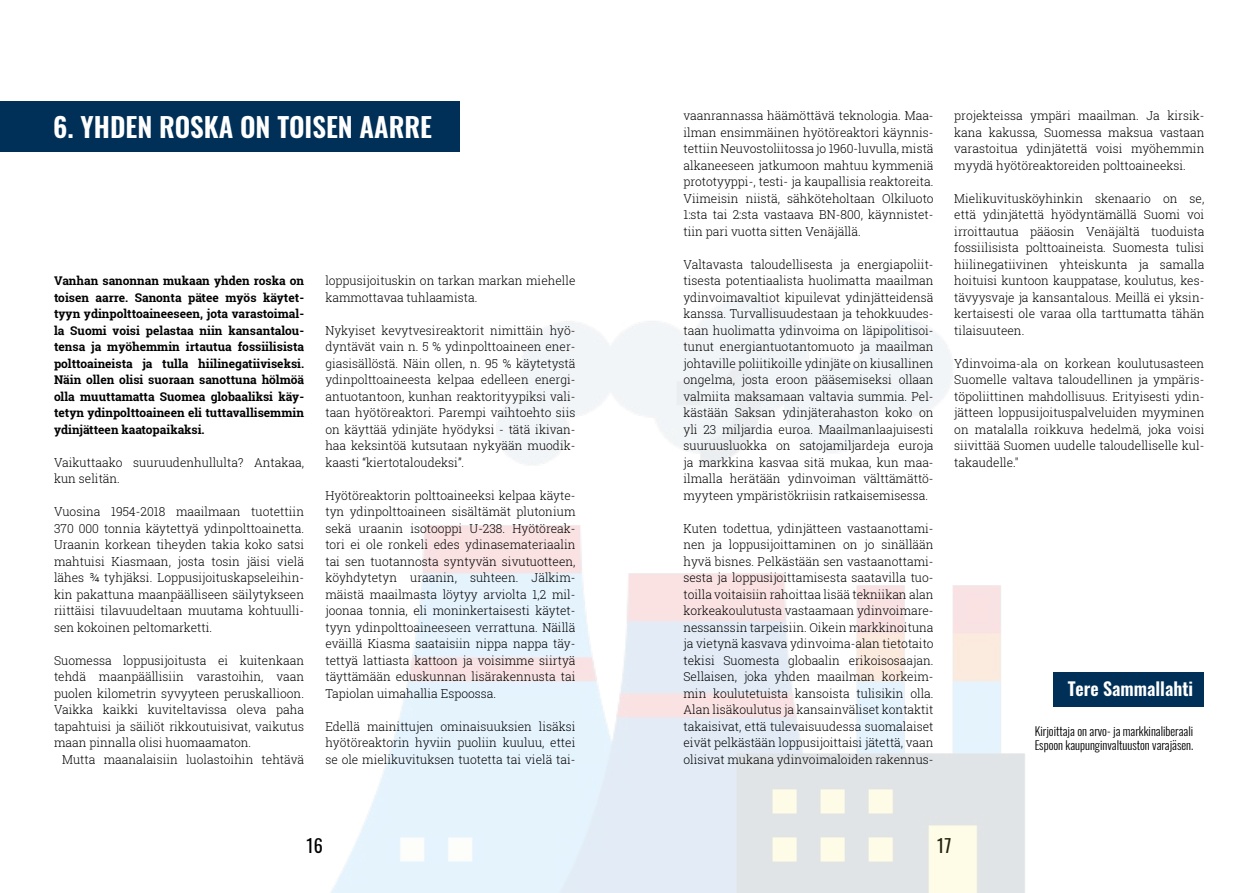
<style>
.page{position:relative;width:1259px;height:893px;background:#fff}
.page>*{position:absolute;margin:0;border:0;box-sizing:border-box;transform-origin:0 0}
.t1{font:600 27px "Oswald";color:#fff}
.t2{font:600 18px "Oswald";color:#fff}
.t3{font:18px "Oswald";color:#000}
.t4{font:300 12.3px/16.5px "Roboto Slab";color:#000;text-align:justify}
.t5{font:700 12px/16.5px "Roboto Slab";color:#000;text-align:justify}
.t6{font:300 12px/14.4px "Oswald";color:#000}
</style>
<div class="page">
<img style="left:331px;top:297px;width:729px;height:596px">
<div style="left:0;top:101px;width:459px;height:51px;background:#003057"></div>
<div style="left:1053px;top:672px;width:151px;height:34px;background:#003057"></div>
<h1 class="t1" style="left:53px;top:113px;width:380px">6. YHDEN ROSKA ON TOISEN AARRE</h1>
<p class="t4" style="left:683px;top:107px;width:252px">vaanrannassa häämöttävä teknologia. Maa&shy;ilman ensimmäinen hyötöreaktori käynnis&shy;tettiin Neuvostoliitossa jo 1960-luvulla, mistä alkaneeseen jatkumoon mahtuu kymmeniä prototyyppi-, testi- ja kaupallisia reaktoreita.<br>Viimeisin niistä, sähköteholtaan Olkiluoto 1:sta tai 2:sta vastaava BN-800, käynnistet&shy;tiin pari vuotta sitten Venäjällä.</p>
<p class="t4" style="left:683px;top:255px;width:252px">Valtavasta taloudellisesta ja energiapoliit&shy;tisesta potentiaalista huolimatta maailman ydinvoimavaltiot kipuilevat ydinjätteidensä kanssa. Turvallisuudestaan ja tehokkuudes&shy;taan huolimatta ydinvoima on läpipolitisoi&shy;tunut energiantuotantomuoto ja maailman johtaville poliitikoille ydinjäte on kiusallinen ongelma, josta eroon pääsemiseksi ollaan valmiita maksamaan valtavia summia. Pel&shy;kästään Saksan ydinjäterahaston koko on yli 23 miljardia euroa. Maailmanlaajuisesti suuruusluokka on satojamiljardeja euroja ja markkina kasvaa sitä mukaa, kun maa&shy;ilmalla herätään ydinvoiman välttämättö&shy;myyteen ympäristökriisin ratkaisemisessa.</p>
<p class="t4" style="left:683px;top:519px;width:252px">Kuten todettua, ydinjätteen vastaanottami&shy;nen ja loppusijoittaminen on jo sinällään hyvä bisnes. Pelkästään sen vastaanottami&shy;sesta ja loppusijoittamisesta saatavilla tuo&shy;toilla voitaisiin rahoittaa lisää tekniikan alan korkeakoulutusta vastaamaan ydinvoimare&shy;nessanssin tarpeisiin. Oikein markkinoituna ja vietynä kasvava ydinvoima-alan tietotaito tekisi Suomesta globaalin erikoisosaajan.<br>Sellaisen, joka yhden maailman korkeim&shy;min koulutetuista kansoista tulisikin olla.<br>Alan lisäkoulutus ja kansainväliset kontaktit takaisivat, että tulevaisuudessa suomalaiset eivät pelkästään loppusijoittaisi jätettä, vaan olisivat mukana ydinvoimaloiden rakennus-</p>
<p class="t4" style="left:325px;top:272px;width:252px">loppusijoituskin on tarkan markan miehelle kammottavaa tuhlaamista.</p>
<p class="t4" style="left:325px;top:322px;width:252px">Nykyiset kevytvesireaktorit nimittäin hyö&shy;dyntävät vain n. 5 % ydinpolttoaineen ener&shy;giasisällöstä. Näin ollen, n. 95 % käytetystä ydinpolttoaineesta kelpaa edelleen energi&shy;antuotantoon, kunhan reaktorityypiksi vali&shy;taan hyötöreaktori. Parempi vaihtoehto siis on käyttää ydinjäte hyödyksi - tätä ikivan&shy;haa keksintöä kutsutaan nykyään muodik&shy;kaasti “kiertotaloudeksi”.</p>
<p class="t4" style="left:325px;top:486px;width:252px">Hyötöreaktorin polttoaineeksi kelpaa käyte&shy;tyn ydinpolttoaineen sisältämät plutonium sekä uraanin isotooppi U-238. Hyötöreak&shy;tori ei ole ronkeli edes ydinasemateriaalin tai sen tuotannosta syntyvän sivutuotteen, köyhdytetyn uraanin, suhteen. Jälkim&shy;mäistä maailmasta löytyy arviolta 1,2 mil&shy;joonaa tonnia, eli moninkertaisesti käytet&shy;tyyn ydinpolttoaineeseen verrattuna. Näillä eväillä Kiasma saataisiin nippa nappa täy&shy;tettyä lattiasta kattoon ja voisimme siirtyä täyttämään eduskunnan lisärakennusta tai Tapiolan uimahallia Espoossa.</p>
<p class="t4" style="left:325px;top:717px;width:252px">Edellä mainittujen ominaisuuksien lisäksi hyötöreaktorin hyviin puoliin kuuluu, ettei se ole mielikuvituksen tuotetta tai vielä tai-</p>
<p class="t5" style="left:54px;top:272px;width:252px">Vanhan sanonnan mukaan yhden roska on toisen aarre. Sanonta pätee myös käytet&shy;tyyn ydinpolttoaineeseen, jota varastoimal&shy;la Suomi voisi pelastaa niin kansantalou&shy;tensa ja myöhemmin irtautua fossiilisista polttoaineista ja tulla hiilinegatiiviseksi.<br>Näin ollen olisi suoraan sanottuna hölmöä olla muuttamatta Suomea globaaliksi käy&shy;tetyn ydinpolttoaineen eli tuttavallisemmin ydinjätteen kaatopaikaksi.</p>
<p class="t4" style="left:54px;top:453px;width:252px">Vaikuttaako suuruudenhullulta? Antakaa, kun selitän.</p>
<p class="t4" style="left:54px;top:503px;width:252px">Vuosina 1954-2018 maailmaan tuotettiin 370 000 tonnia käytettyä ydinpolttoainetta.<br>Uraanin korkean tiheyden takia koko satsi mahtuisi Kiasmaan, josta tosin jäisi vielä lähes ¾ tyhjäksi. Loppusijoituskapseleihin&shy;kin pakattuna maanpäälliseen säilytykseen riittäisi tilavuudeltaan muutama kohtuulli&shy;sen kokoinen peltomarketti.</p>
<p class="t4" style="left:54px;top:651px;width:252px">Suomessa loppusijoitusta ei kuitenkaan tehdä maanpäällisiin varastoihin, vaan puolen kilometrin syvyyteen peruskallioon.<br>Vaikka kaikki kuviteltavissa oleva paha tapahtuisi ja säiliöt rikkoutuisivat, vaikutus maan pinnalla olisi huomaamaton.</p>
<p class="t4" style="left:62px;top:751px;width:243px">Mutta maanalaisiin luolastoihin tehtävä</p>
<p class="t4" style="left:954px;top:107px;width:252px">projekteissa ympäri maailman. Ja kirsik&shy;kana kakussa, Suomessa maksua vastaan varastoitua ydinjätettä voisi myöhemmin myydä hyötöreaktoreiden polttoaineeksi.</p>
<p class="t4" style="left:954px;top:189px;width:252px">Mielikuvitusköyhinkin skenaario on se, että ydinjätettä hyödyntämällä Suomi voi irroittautua pääosin Venäjältä tuoduista fossiilisista polttoaineista. Suomesta tulisi hiilinegatiivinen yhteiskunta ja samalla hoituisi kuntoon kauppatase, koulutus, kes&shy;tävyysvaje ja kansantalous. Meillä ei yksin&shy;kertaisesti ole varaa olla tarttumatta tähän tilaisuuteen.</p>
<p class="t4" style="left:954px;top:354px;width:252px">Ydinvoima-ala on korkean koulutusasteen Suomelle valtava taloudellinen ja ympäris&shy;töpoliittinen mahdollisuus. Erityisesti ydin&shy;jätteen loppusijoituspalveluiden myyminen on matalalla roikkuva hedelmä, joka voisi siivittää Suomen uudelle taloudelliselle kul&shy;takaudelle."</p>
<h2 class="t2" style="left:1067px;top:679px;width:127px">Tere Sammallahti</h2>
<p class="t6" style="left:1034px;top:722px;width:160px">Kirjoittaja on arvo- ja markkinaliberaali<br>Espoon kaupunginvaltuuston varajäsen.</p>
<h2 class="t3" style="left:307px;top:830px;width:18px">16</h2>
<h2 class="t3" style="left:937px;top:830px;width:16px">17</h2>
</div>
